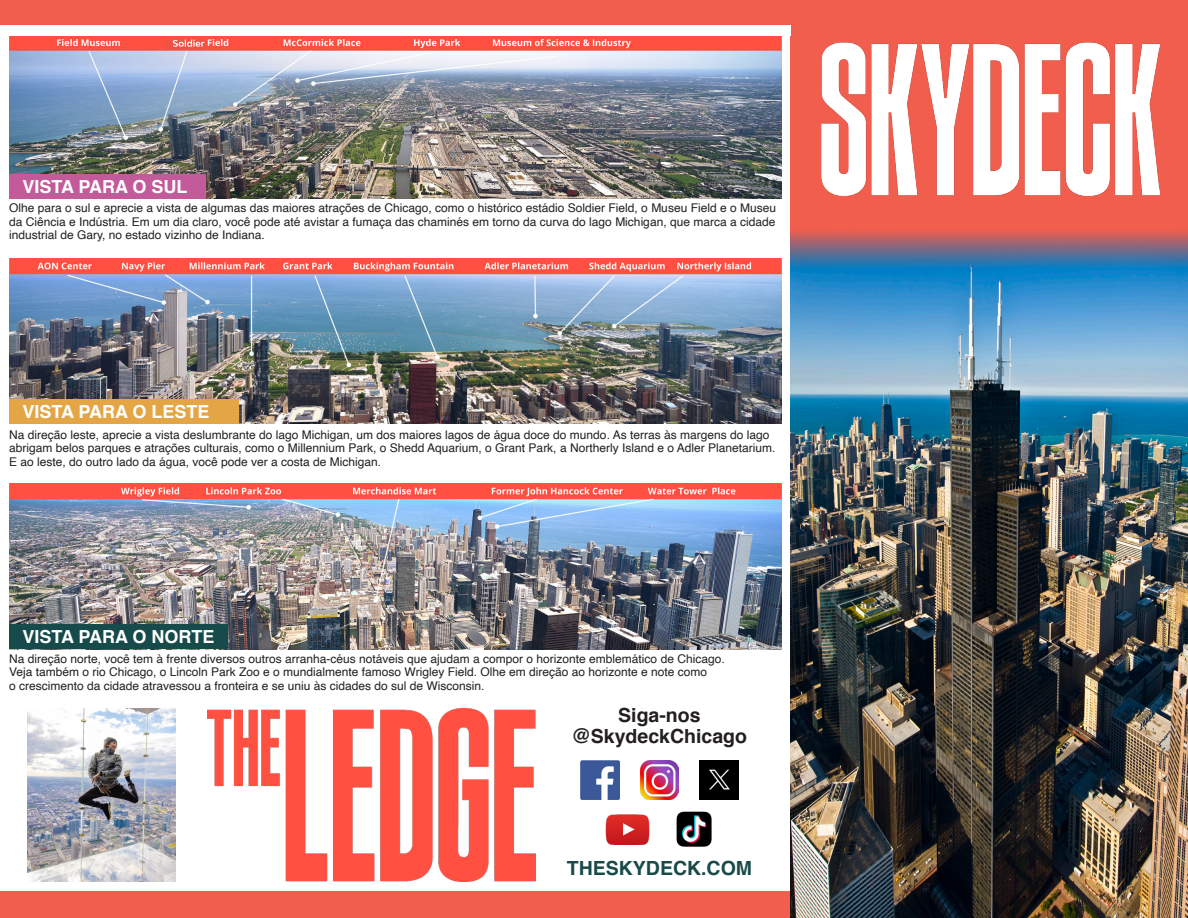
<style>
.page{position:relative;width:1188px;height:918px;background:#fff}
.page>*{position:absolute;margin:0;border:0;box-sizing:border-box;transform-origin:0 0}
.t1{font:700 19.5px "Helvetica";color:#231f20}
.t2{font:700 19.5px "Helvetica";color:#194a4a}
.t3{font:700 18px "Helvetica";color:#fff}
.t4{font:12px/13.5px "Helvetica";color:#231f20}
</style>
<div class="page">
<div style="left:0;top:892px;width:796px;height:26px;background:#f15e4e"></div>
<div style="left:0;top:0;width:796px;height:30px;background:#f15e4e"></div>
<img style="left:9px;top:258px;width:773px;height:166px">
<img style="left:9px;top:36px;width:773px;height:163px">
<img style="left:9px;top:484px;width:773px;height:165px">
<img style="left:28px;top:709px;width:147px;height:173px">
<img style="left:790px;top:274px;width:398px;height:644px">
<img style="left:207px;top:709px;width:329px;height:173px">
<div style="left:9px;top:174px;width:196px;height:25px;background:#c35a9a"></div>
<div style="left:9px;top:399px;width:230px;height:25px;background:#e4a645"></div>
<div style="left:9px;top:624px;width:219px;height:25px;background:#174a4a"></div>
<svg style="left:790px;top:0;width:398px;height:274px;background:#c76262"></svg>
<img style="left:818px;top:41px;width:341px;height:154px">
<div style="left:0;top:25px;width:790px;height:11px;background:#fff"></div>
<img style="left:700px;top:761px;width:39px;height:39px">
<img style="left:676px;top:811px;width:36px;height:36px">
<img style="left:580px;top:761px;width:39px;height:39px">
<img style="left:605px;top:814px;width:45px;height:31px">
<img style="left:640px;top:761px;width:39px;height:39px">
<div style="left:165px;top:38px;width:40px;height:11px;background:#f05245"></div>
<svg style="left:173px;top:40px;width:31px;height:7px"></svg>
<p class="t3" style="left:23px;top:172px;width:167px">VISTA PARA O SUL</p>
<p class="t4" style="left:9px;top:202px;width:768px;text-align:justify">Olhe para o sul e aprecie a vista de algumas das maiores atrações de Chicago, como o histórico estádio Soldier Field, o Museu Field e o Museu da Ciência e Indústria. Em um dia claro, você pode até avistar a fumaça das chaminés em torno da curva do lago Michigan, que marca a cidade industrial de Gary, no estado vizinho de Indiana.</p>
<p class="t3" style="left:23px;top:397px;width:189px">VISTA PARA O LESTE</p>
<p class="t4" style="left:9px;top:428px;width:768px">Na direção leste, aprecie a vista deslumbrante do lago Michigan, um dos maiores lagos de água doce do mundo. As terras às margens do lago abrigam belos parques e atrações culturais, como o Millennium Park, o Shedd Aquarium, o Grant Park, a Northerly Island e o Adler Planetarium.<br>E ao leste, do outro lado da água, você pode ver a costa de Michigan.</p>
<p class="t3" style="left:23px;top:623px;width:194px">VISTA PARA O NORTE</p>
<p class="t4" style="left:9px;top:652px;width:717px">Na direção norte, você tem à frente diversos outros arranha-céus notáveis que ajudam a compor o horizonte emblemático de Chicago.<br>Veja também o rio Chicago, o Lincoln Park Zoo e o mundialmente famoso Wrigley Field. Olhe em direção ao horizonte e note como<br>o crescimento da cidade atravessou a fronteira e se uniu às cidades do sul de Wisconsin.</p>
<p class="t1" style="left:618px;top:699px;width:84px">Siga-nos</p>
<p class="t1" style="left:572px;top:720px;width:177px">@SkydeckChicago</p>
<p class="t2" style="left:567px;top:852px;width:187px">THESKYDECK.COM</p>
</div>
